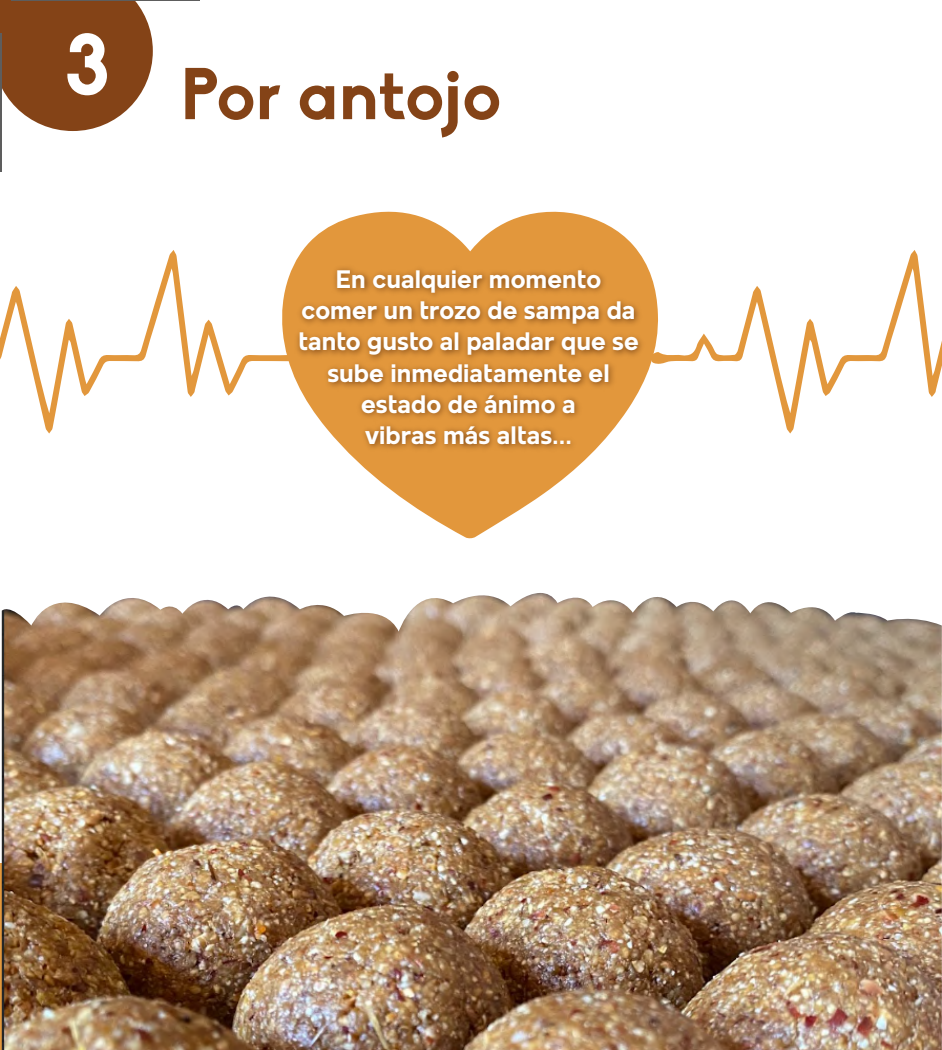
<style>
.page{position:relative;width:942px;height:1050px;background:#fff}
.page>*{position:absolute;margin:0;border:0;box-sizing:border-box;transform-origin:0 0}
.t1{font:700 84px "Biko";color:#fff}
.t2{font:700 72px "Biko";color:#844317}
.t3{font:700 25.95px/31.2px "Mollen Personal Use";color:#fff;text-align:center}
</style>
<div class="page">
<svg style="left:2px;top:1px;width:151px;height:130px;background:#945b35"></svg>
<hr style="left:0;top:0;width:199px;height:1px;background:#5d5d5d">
<hr style="left:0;top:0;width:2px;height:172px;background:#5d5d5d">
<img style="left:2px;top:593px;width:940px;height:457px">
<svg style="left:712px;top:250px;width:230px;height:184px"></svg>
<svg style="left:0;top:250px;width:227px;height:184px"></svg>
<svg style="left:331px;top:211px;width:278px;height:15px"></svg>
<img style="left:227px;top:226px;width:485px;height:313px">
<div style="left:0;top:0;width:11px;height:33px;background:#844317"></div>
<svg style="left:0;top:1048px;width:17px;height:2px"></svg>
<h1 class="t1" style="left:65px;top:15px;width:46px">3</h1>
<h2 class="t2" style="left:180px;top:51px;width:323px">Por antojo</h2>
<p class="t3" style="left:298px;top:263px;width:342px">En cualquier momento comer un trozo de sampa da tanto gusto al paladar que se sube inmediatamente el estado de ánimo a<br>vibras más altas…</p>
</div>
